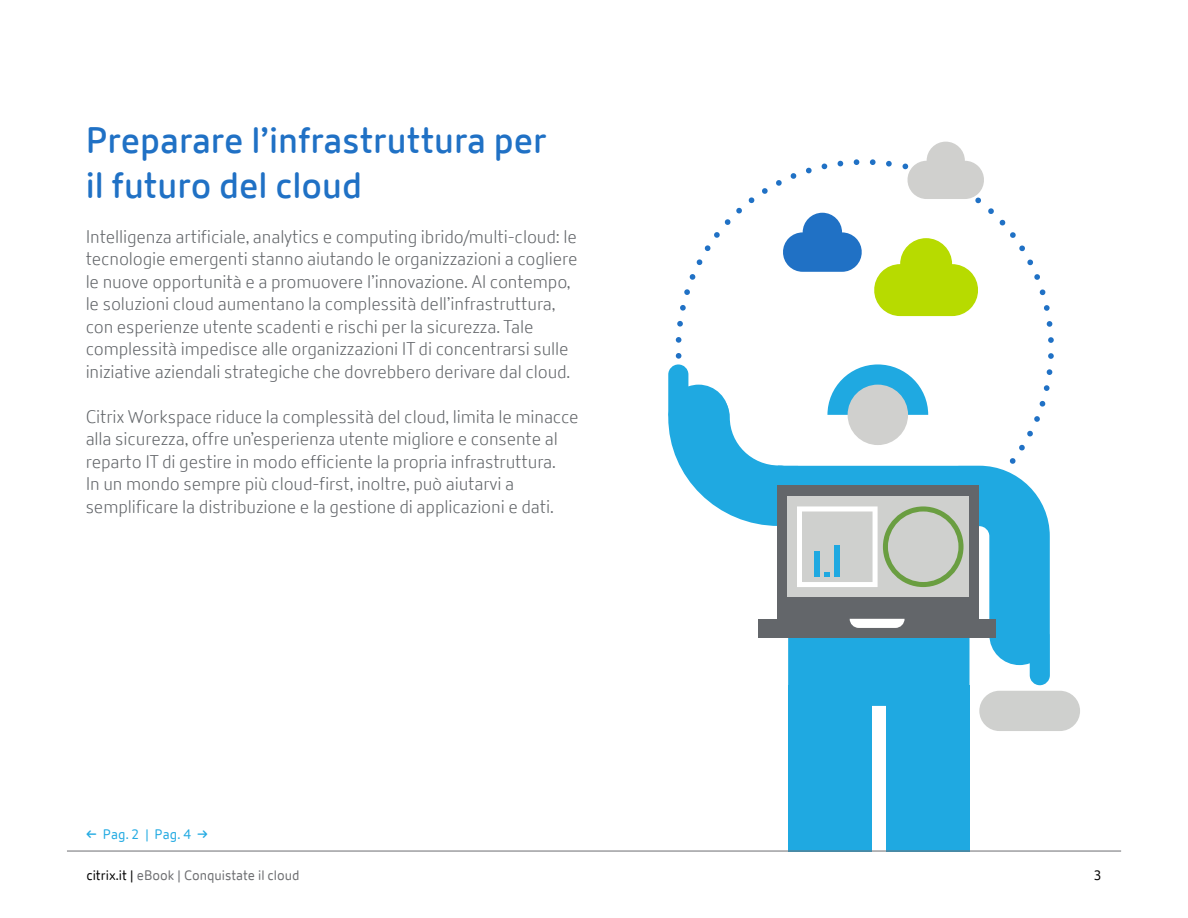
<style>
.page{position:relative;width:1188px;height:918px;background:#fff}
.page>*{position:absolute;margin:0;border:0;box-sizing:border-box;transform-origin:0 0}
.t1{font:600 36px/45px "Citrix New Sans";color:#2071c5}
.t2{font:300 18px/22.5px "Citrix New Sans";letter-spacing:-.01em;color:#63666a}
.t3{font:13.5px "Citrix New Sans";color:#6d6e71}
.BodyText_-_70k_-_9_1{font:13.5px "Citrix New Sans";letter-spacing:.005em;color:#23aae2}
.t4{font:13.5px "Citrix New Sans";color:#000}
.s1{font-weight:600}
.s2{color:#000}
</style>
<div class="page">
<svg style="left:1010px;top:458px;width:6px;height:6px"></svg>
<svg style="left:1019px;top:444px;width:6px;height:7px"></svg>
<svg style="left:1027px;top:430px;width:6px;height:7px"></svg>
<svg style="left:1039px;top:401px;width:7px;height:6px"></svg>
<svg style="left:1034px;top:416px;width:6px;height:6px"></svg>
<svg style="left:1044px;top:385px;width:6px;height:6px"></svg>
<svg style="left:1047px;top:369px;width:6px;height:6px"></svg>
<svg style="left:1048px;top:353px;width:6px;height:6px"></svg>
<svg style="left:778px;top:466px;width:272px;height:240px;fill:#1fa9e1"></svg>
<div style="left:979px;top:691px;width:101px;height:40px;background:#cfd0ce;border-radius:20px"></div>
<div style="left:777px;top:486px;width:202px;height:141px;background:#63666a"></div>
<div style="left:787px;top:496px;width:182px;height:101px;background:#cfd0ce"></div>
<div style="left:788px;top:685px;width:84px;height:166px;background:#1fa9e1"></div>
<div style="left:886px;top:685px;width:84px;height:166px;background:#1fa9e1"></div>
<div style="left:758px;top:619px;width:238px;height:18px;background:#63666a"></div>
<svg style="left:850px;top:619px;width:55px;height:9px"></svg>
<svg style="left:870px;top:159px;width:6px;height:6px"></svg>
<svg style="left:886px;top:161px;width:6px;height:6px"></svg>
<svg style="left:854px;top:159px;width:5px;height:6px"></svg>
<svg style="left:837px;top:161px;width:6px;height:6px"></svg>
<svg style="left:821px;top:163px;width:7px;height:6px"></svg>
<svg style="left:806px;top:167px;width:6px;height:7px"></svg>
<svg style="left:776px;top:180px;width:6px;height:6px"></svg>
<svg style="left:790px;top:173px;width:7px;height:6px"></svg>
<svg style="left:762px;top:188px;width:6px;height:6px"></svg>
<svg style="left:748px;top:197px;width:7px;height:6px"></svg>
<svg style="left:725px;top:208px;width:17px;height:17px"></svg>
<svg style="left:714px;top:232px;width:6px;height:6px"></svg>
<svg style="left:704px;top:245px;width:7px;height:6px"></svg>
<svg style="left:696px;top:259px;width:7px;height:6px"></svg>
<svg style="left:684px;top:289px;width:6px;height:6px"></svg>
<svg style="left:689px;top:274px;width:7px;height:6px"></svg>
<svg style="left:680px;top:305px;width:6px;height:6px"></svg>
<svg style="left:677px;top:321px;width:6px;height:6px"></svg>
<svg style="left:676px;top:337px;width:6px;height:6px"></svg>
<svg style="left:1048px;top:337px;width:6px;height:6px"></svg>
<svg style="left:1047px;top:321px;width:6px;height:6px"></svg>
<svg style="left:1044px;top:305px;width:6px;height:6px"></svg>
<svg style="left:1039px;top:289px;width:7px;height:6px"></svg>
<svg style="left:1027px;top:259px;width:6px;height:7px"></svg>
<svg style="left:1034px;top:274px;width:6px;height:6px"></svg>
<svg style="left:1019px;top:245px;width:6px;height:7px"></svg>
<svg style="left:1010px;top:232px;width:6px;height:6px"></svg>
<div style="left:902px;top:163px;width:6px;height:7px;background:#2071c5;border-radius:2px"></div>
<svg style="left:783px;top:213px;width:79px;height:59px"></svg>
<svg style="left:906px;top:142px;width:100px;height:84px"></svg>
<hr style="left:67px;top:851px;width:1054px;height:1px;background:#6d6e71">
<svg style="left:874px;top:238px;width:104px;height:78px"></svg>
<svg style="left:668px;top:353px;width:300px;height:234px"></svg>
<p class="t1" style="left:86px;top:118px;width:463px">Preparare l’infrastruttura per il futuro del cloud</p>
<p class="t2" style="left:86px;top:226px;width:494px">Intelligenza artificiale, analytics e computing ibrido/multi-cloud: le tecnologie emergenti stanno aiutando le organizzazioni a cogliere le nuove opportunità e a promuovere l’innovazione. Al contempo, le soluzioni cloud aumentano la complessità dell’infrastruttura, con esperienze utente scadenti e rischi per la sicurezza. Tale complessità impedisce alle organizzazioni IT di concentrarsi sulle iniziative aziendali strategiche che dovrebbero derivare dal cloud.</p>
<p class="t2" style="left:86px;top:406px;width:495px">Citrix Workspace riduce la complessità del cloud, limita le minacce alla sicurezza, offre un’esperienza utente migliore e consente al reparto IT di gestire in modo efficiente la propria infrastruttura.<br>In un mondo sempre più cloud-first, inoltre, può aiutarvi a semplificare la distribuzione e la gestione di applicazioni e dati.</p>
<p class="BodyText_-_70k_-_9_1" style="left:86px;top:826px;width:124px"><span class="s1">←</span> Pag. 2 | Pag. 4 <span class="s1">→</span></p>
<p class="t3" style="left:86px;top:868px;width:215px"><span class="s2">citrix.it |</span> eBook | Conquistate il cloud</p>
<p class="t4" style="left:1094px;top:868px;width:9px">3</p>
</div>
